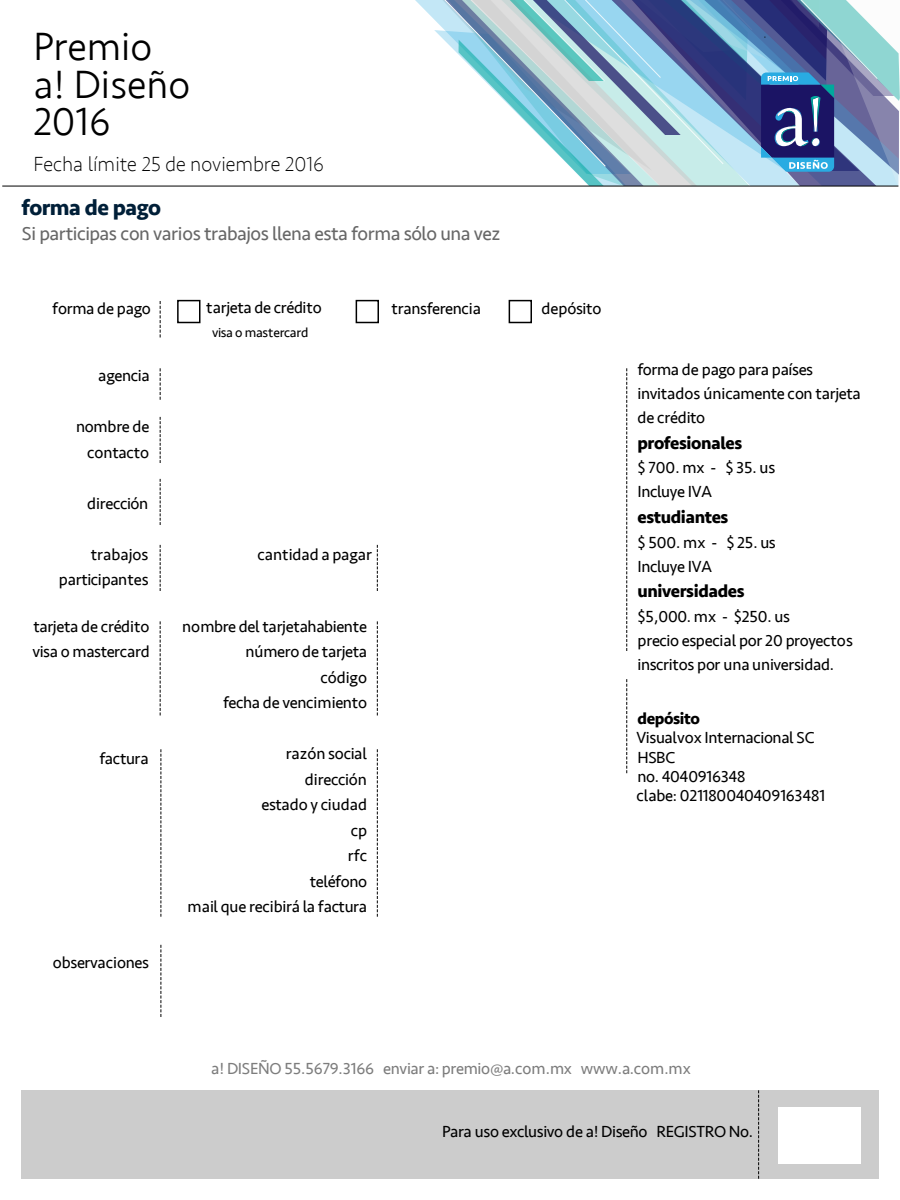
<style>
.page{position:relative;width:900px;height:1200px;background:#fff}
.page>*{position:absolute;margin:0;border:0;box-sizing:border-box;transform-origin:0 0}
.t1{font:300 40.5px/37.5px "Seravek";color:#000}
.t2{font:700 22.5px "Seravek";letter-spacing:-.025em;color:#001f38}
.t3{font:200 21px "Seravek";color:#000}
.t4{font:19.5px "Seravek";letter-spacing:-.025em;color:#676767}
.t5{font:700 18px "Seravek";letter-spacing:-.02em;color:#000}
.t6{font:16.5px/25.5px "Seravek";letter-spacing:-.025em;color:#000}
.t7{font:16.5px "Seravek";letter-spacing:-.025em;color:#7d7d7d}
.t8{font:16.5px/25.5px "Seravek";color:#000;text-align:right}
.t9{font:700 16.5px "Seravek";letter-spacing:-.025em;color:#000}
.t10{font:13.5px "Seravek";letter-spacing:-.025em;color:#000}
</style>
<div class="page">
<div style="left:21px;top:1090px;width:858px;height:89px;background:#ccc"></div>
<div style="left:177px;top:300px;width:24px;height:23px;border:2px solid #000"></div>
<div style="left:356px;top:300px;width:23px;height:23px;border:2px solid #000"></div>
<div style="left:509px;top:300px;width:23px;height:23px;border:2px solid #000"></div>
<svg style="left:160px;top:301px;width:1px;height:36px"></svg>
<svg style="left:160px;top:368px;width:1px;height:32px"></svg>
<svg style="left:160px;top:417px;width:1px;height:46px"></svg>
<svg style="left:160px;top:479px;width:1px;height:46px"></svg>
<svg style="left:160px;top:545px;width:1px;height:46px"></svg>
<svg style="left:160px;top:621px;width:1px;height:94px"></svg>
<svg style="left:377px;top:545px;width:1px;height:46px"></svg>
<svg style="left:377px;top:621px;width:1px;height:94px"></svg>
<svg style="left:377px;top:749px;width:1px;height:168px"></svg>
<svg style="left:626px;top:368px;width:1px;height:283px"></svg>
<svg style="left:626px;top:679px;width:1px;height:94px"></svg>
<svg style="left:161px;top:749px;width:1px;height:168px"></svg>
<svg style="left:161px;top:945px;width:1px;height:72px"></svg>
<svg style="left:758px;top:1090px;width:1px;height:89px"></svg>
<div style="left:778px;top:1107px;width:83px;height:57px;background:#fff"></div>
<svg style="left:290px;top:0;width:610px;height:186px"></svg>
<hr style="left:2px;top:186px;width:896px;height:1px;background:#000">
<h1 class="t1" style="left:33px;top:29px;width:159px">Premio a! Diseño<br>2016</h1>
<p class="t3" style="left:33px;top:152px;width:292px">Fecha límite 25 de noviembre 2016</p>
<h2 class="t2" style="left:22px;top:189px;width:141px">forma de pago</h2>
<p class="t4" style="left:22px;top:218px;width:480px">Si participas con varios trabajos llena esta forma sólo una vez</p>
<p class="t6" style="left:52px;top:295px;width:100px">forma de pago</p>
<p class="t6" style="left:206px;top:295px;width:117px">tarjeta de crédito</p>
<p class="t6" style="left:392px;top:295px;width:91px">transferencia</p>
<p class="t8" style="left:542px;top:295px;width:62px">depósito</p>
<p class="t10" style="left:212px;top:323px;width:98px">visa o mastercard</p>
<p class="t6" style="left:98px;top:363px;width:53px">agencia</p>
<p class="t8" style="left:76px;top:414px;width:75px">nombre de contacto</p>
<p class="t6" style="left:87px;top:490px;width:63px">dirección</p>
<p class="t8" style="left:91px;top:541px;width:59px">trabajos</p>
<p class="t8" style="left:258px;top:541px;width:116px">cantidad a pagar</p>
<p class="t6" style="left:59px;top:567px;width:91px">participantes</p>
<p class="t6" style="left:32px;top:614px;width:119px">tarjeta de crédito visa o mastercard</p>
<p class="t6" style="left:182px;top:614px;width:186px;text-align:right">nombre del tarjetahabiente número de tarjeta<br>código<br>fecha de vencimiento</p>
<p class="t6" style="left:188px;top:741px;width:181px;text-align:right">razón social<br>dirección<br>estado y ciudad<br>cp<br>rfc<br>teléfono<br>mail que recibirá la factura</p>
<p class="t6" style="left:99px;top:745px;width:51px">factura</p>
<p class="t6" style="left:53px;top:949px;width:97px">observaciones</p>
<p class="t6" style="left:637px;top:358px;width:225px;line-height:24px">forma de pago para países invitados únicamente con tarjeta de crédito</p>
<p class="t5" style="left:637px;top:428px;width:106px">profesionales</p>
<p class="t6" style="left:637px;top:456px;width:140px;line-height:24px">$ 700. mx - $ 35. us<br>Incluye IVA</p>
<p class="t5" style="left:637px;top:502px;width:92px">estudiantes</p>
<p class="t6" style="left:637px;top:530px;width:140px;line-height:24px">$ 500. mx - $ 25. us<br>Incluye IVA</p>
<p class="t5" style="left:637px;top:577px;width:109px">universidades</p>
<p class="t6" style="left:637px;top:604px;width:217px;line-height:24px">$5,000. mx - $250. us<br>precio especial por 20 proyectos inscritos por una universidad.</p>
<p class="t9" style="left:637px;top:705px;width:64px">depósito</p>
<p class="t6" style="left:636px;top:728px;width:190px;line-height:19.4px">Visualvox Internacional SC<br>HSBC<br>no. 4040916348<br>clabe: 021180040409163481</p>
<p class="t7" style="left:211px;top:1056px;width:481px">a! DISEÑO 55.5679.3166 enviar a: premio@a.com.mx www.a.com.mx</p>
<p class="t6" style="left:442px;top:1119px;width:312px">Para uso exclusivo de a! Diseño REGISTRO No.</p>
</div>
